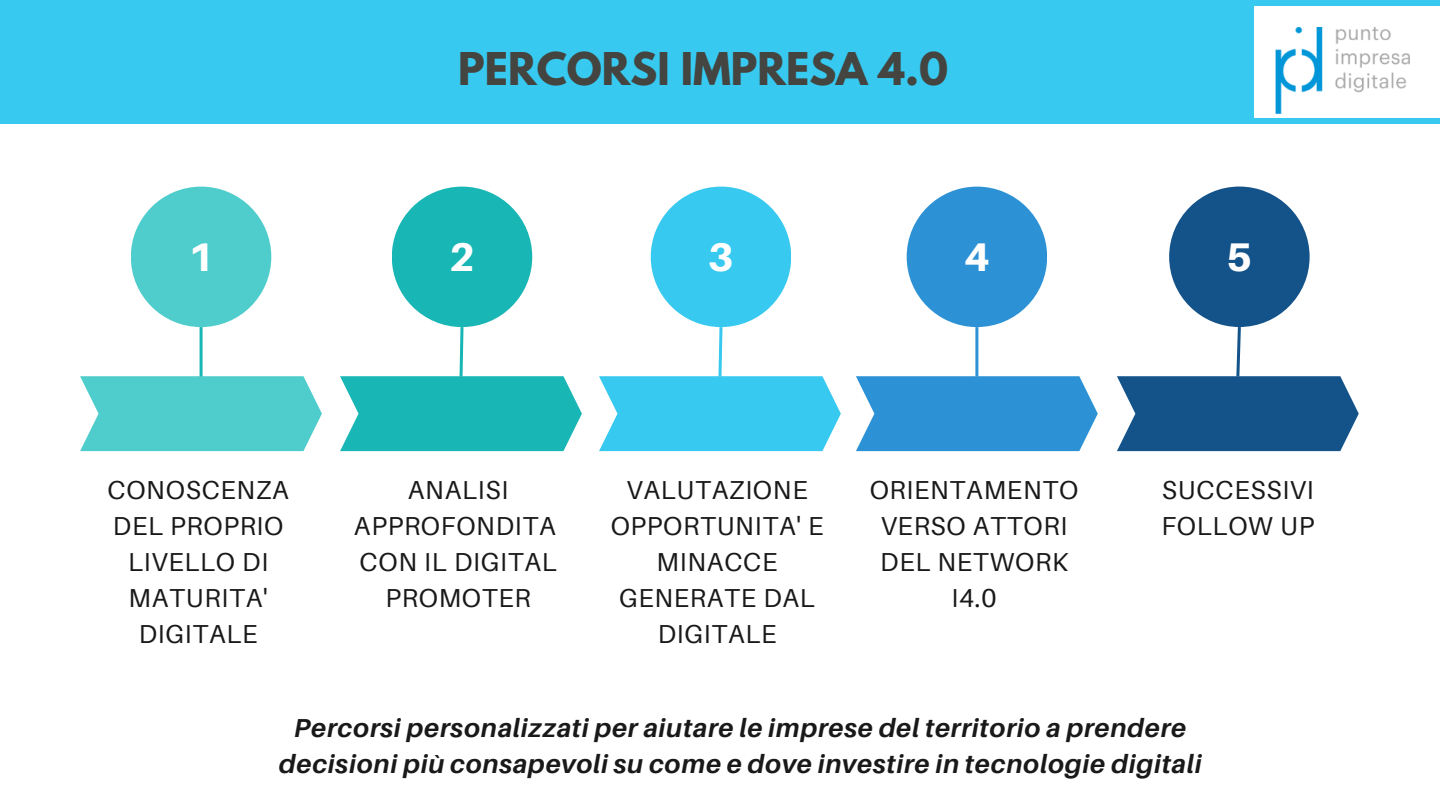
<style>
.page{position:relative;width:1440px;height:810px;background:#fff}
.page>*{position:absolute;margin:0;border:0;box-sizing:border-box;transform-origin:0 0}
.t1{font:700 40px "League Spartan";color:#444440}
.t2{font:800 40px "Aileron";color:#fff}
.t3{font:26px/36px "Aileron";letter-spacing:.03em;color:#191919;text-align:center}
.t4{font:italic 700 26px/36px "Aileron";letter-spacing:.03em;color:#191919;text-align:center}
</style>
<div class="page">
<div style="left:0;top:1px;width:1440px;height:123px;background:#37c9ef"></div>
<svg style="left:80px;top:376px;width:242px;height:75px;background:#5dd0d0"></svg>
<svg style="left:856px;top:376px;width:242px;height:75px;background:#3c9ad8"></svg>
<div style="left:131px;top:187px;width:140px;height:140px;background:#4fcdcc;border-radius:50%"></div>
<div style="left:392px;top:187px;width:140px;height:140px;background:#18b6b4;border-radius:50%"></div>
<div style="left:651px;top:187px;width:140px;height:140px;background:#37c9ef;border-radius:50%"></div>
<div style="left:907px;top:187px;width:140px;height:140px;background:#2c92d5;border-radius:50%"></div>
<div style="left:1169px;top:187px;width:141px;height:140px;background:#13538a;border-radius:50%"></div>
<hr style="left:200px;top:327px;width:3px;height:50px;background:#18b6b4">
<svg style="left:340px;top:324px;width:242px;height:127px"></svg>
<svg style="left:599px;top:324px;width:242px;height:127px"></svg>
<hr style="left:975px;top:327px;width:3px;height:50px;background:#2c92d5">
<svg style="left:1117px;top:324px;width:242px;height:127px"></svg>
<img style="left:1255px;top:7px;width:185px;height:111px">
<p class="t1" style="left:458px;top:49px;width:491px">PERCORSI IMPRESA 4.0</p>
<p class="t2" style="left:188px;top:233px;width:27px">1</p>
<p class="t2" style="left:449px;top:233px;width:27px">2</p>
<p class="t2" style="left:708px;top:233px;width:27px">3</p>
<p class="t2" style="left:964px;top:233px;width:27px">4</p>
<p class="t2" style="left:1227px;top:232px;width:27px">5</p>
<p class="t3" style="left:107px;top:472px;width:183px">CONOSCENZA<br>DEL PROPRIO<br>LIVELLO DI<br>MATURITA'<br>DIGITALE</p>
<p class="t3" style="left:354px;top:472px;width:203px">ANALISI<br>APPROFONDITA</p>
<p class="t3" style="left:360px;top:544px;width:199px">CON IL DIGITAL<br>PROMOTER</p>
<p class="t3" style="left:611px;top:472px;width:214px">VALUTAZIONE<br>OPPORTUNITA' E<br>MINACCE<br>GENERATE DAL<br>DIGITALE</p>
<p class="t3" style="left:870px;top:472px;width:210px">ORIENTAMENTO<br>VERSO ATTORI<br>DEL NETWORK<br>I4.0</p>
<p class="t3" style="left:1161px;top:472px;width:154px;text-align:left">SUCCESSIVI<br>FOLLOW UP</p>
<p class="t4" style="left:279px;top:709px;width:924px">Percorsi personalizzati per aiutare le imprese del territorio a prendere decisioni più consapevoli su come e dove investire in tecnologie digitali</p>
</div>
